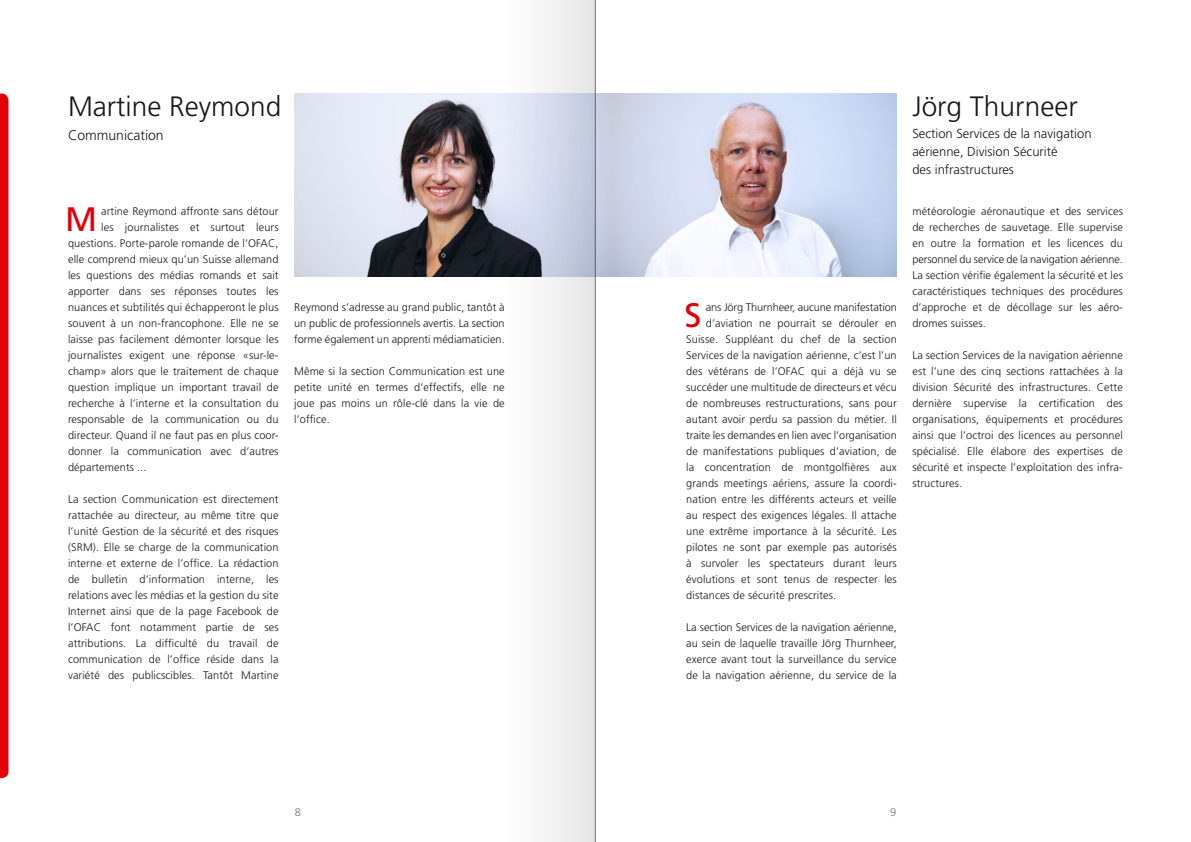
<style>
.page{position:relative;width:1191px;height:842px;background:#fff}
.page>*{position:absolute;margin:0;border:0;box-sizing:border-box;transform-origin:0 0}
.t1{font:33.9px "Frutiger";color:#e3000b}
.t2{font:300 28px "Frutiger";color:#181716}
.t3{font:300 14px "Frutiger";color:#181716}
.t4{font:300 13px/18px "Frutiger";color:#181716}
.t5{font:300 11px/16px "Frutiger";letter-spacing:.01em;color:#181716;text-align:justify}
.t6{font:300 11px "Frutiger";letter-spacing:-.01em;color:#181716}
.t7{font:300 11px "Frutiger";color:#6e6e6e}
</style>
<div class="page">
<svg style="left:0;top:94px;width:9px;height:684px;background:#e40e19"></svg>
<img style="left:294px;top:94px;width:602px;height:182px">
<svg style="left:504px;top:0;width:91px;height:842px"></svg>
<hr style="left:595px;top:0;width:1px;height:842px;background:#181716">
<h2 class="t2" style="left:68px;top:91px;width:215px">Martine Reymond</h2>
<p class="t3" style="left:68px;top:127px;width:97px">Communication</p>
<h1 class="t1" style="left:65px;top:200px;width:34px">M</h1>
<p class="t5" style="left:101px;top:203px;width:179px">artine Reymond affronte sans détour</p>
<p class="t5" style="left:101px;top:219px;width:179px">les journalistes et surtout leurs</p>
<p class="t5" style="left:68px;top:235px;width:212px">questions. Porte-parole romande de l’OFAC,</p>
<p class="t5" style="left:68px;top:251px;width:212px">elle comprend mieux qu’un Suisse allemand</p>
<p class="t5" style="left:68px;top:268px;width:212px">les questions des médias romands et sait</p>
<p class="t5" style="left:68px;top:284px;width:212px">apporter dans ses réponses toutes les</p>
<p class="t5" style="left:68px;top:300px;width:212px">nuances et subtilités qui échapperont le plus</p>
<p class="t5" style="left:68px;top:316px;width:212px">souvent à un non-francophone. Elle ne se</p>
<p class="t5" style="left:68px;top:332px;width:212px">laisse pas facilement démonter lorsque les</p>
<p class="t5" style="left:68px;top:348px;width:212px">journalistes exigent une réponse «sur-le-</p>
<p class="t5" style="left:68px;top:364px;width:212px">champ» alors que le traitement de chaque</p>
<p class="t5" style="left:68px;top:380px;width:212px">question implique un important travail de</p>
<p class="t5" style="left:68px;top:396px;width:212px">recherche à l’interne et la consultation du</p>
<p class="t5" style="left:68px;top:412px;width:212px">responsable de la communication ou du</p>
<p class="t5" style="left:68px;top:428px;width:212px">directeur. Quand il ne faut pas en plus coor-</p>
<p class="t5" style="left:68px;top:444px;width:212px">donner la communication avec d’autres</p>
<p class="t5" style="left:68px;top:460px;width:80px">départements ...</p>
<p class="t5" style="left:68px;top:492px;width:212px">La section Communication est directement rattachée au directeur, au même titre que l’unité Gestion de la sécurité et des risques (SRM). Elle se charge de la communication interne et externe de l’office. La rédaction de bulletin d’information interne, les relations avec les médias et la gestion du site Internet ainsi que de la page Facebook de l’OFAC font notamment partie de ses attributions. La difficulté du travail de communication de l’office réside dans la variété des publicscibles. Tantôt Martine</p>
<p class="t5" style="left:294px;top:299px;width:212px">Reymond s’adresse au grand public, tantôt à un public de professionnels avertis. La section forme également un apprenti médiamaticien.</p>
<p class="t5" style="left:294px;top:363px;width:212px">Même si la section Communication est une petite unité en termes d’effectifs, elle ne joue pas moins un rôle-clé dans la vie de l’office.</p>
<h1 class="t1" style="left:684px;top:295px;width:18px">S</h1>
<p class="t6" style="left:706px;top:301px;width:192px">ans Jörg Thurnheer, aucune mani fest ation</p>
<p class="t5" style="left:706px;top:315px;width:192px">d’aviation ne pourrait se dérouler en</p>
<p class="t5" style="left:686px;top:331px;width:212px">Suisse. Suppléant du chef de la section</p>
<p class="t5" style="left:686px;top:347px;width:212px">Services de la navigation aérienne, c’est l’un</p>
<p class="t5" style="left:686px;top:363px;width:212px">des vétérans de l’OFAC qui a déjà vu se</p>
<p class="t5" style="left:686px;top:379px;width:212px">succéder une multitude de directeurs et vécu</p>
<p class="t5" style="left:686px;top:395px;width:212px">de nombreuses restructurations, sans pour</p>
<p class="t5" style="left:686px;top:411px;width:212px">autant avoir perdu sa passion du métier. Il</p>
<p class="t5" style="left:686px;top:427px;width:212px">traite les demandes en lien avec l’organisa tion</p>
<p class="t5" style="left:686px;top:443px;width:212px">de manifestations publiques d’aviation, de</p>
<p class="t5" style="left:686px;top:459px;width:212px">la concentration de montgolfières aux</p>
<p class="t5" style="left:686px;top:475px;width:212px">grands meetings aériens, assure la coordi-</p>
<p class="t5" style="left:686px;top:491px;width:212px">nation entre les différents acteurs et veille</p>
<p class="t5" style="left:686px;top:507px;width:212px">au respect des exi gences légales. Il attache</p>
<p class="t5" style="left:686px;top:523px;width:212px">une extrême importance à la sécurité. Les</p>
<p class="t5" style="left:686px;top:539px;width:212px">pilotes ne sont par exemple pas autorisés</p>
<p class="t5" style="left:686px;top:555px;width:212px">à survoler les spectateurs durant leurs</p>
<p class="t5" style="left:686px;top:571px;width:212px">évolutions et sont tenus de respecter les</p>
<p class="t5" style="left:686px;top:587px;width:151px">distances de sécurité prescrites.</p>
<p class="t5" style="left:686px;top:619px;width:212px">La section Services de la navigation aérienne, au sein de laquelle travaille Jörg Thurnheer, exerce avant tout la surveillance du service de la navigation aérienne, du service de la</p>
<h2 class="t2" style="left:912px;top:91px;width:167px">Jörg Thurneer</h2>
<p class="t4" style="left:912px;top:124px;width:181px">Section Services de la navigation aérienne, Division Sécurité<br>des infrastructures</p>
<p class="t5" style="left:912px;top:204px;width:212px">météorologie aéronautique et des services de recherches de sauvetage. Elle supervise en outre la formation et les licences du personnel du service de la navigation aéri enne.<br>La section vérifie également la sécurité et les caractéristiques techniques des procédures d’approche et de décollage sur les aéro&shy;dromes suisses.</p>
<p class="t5" style="left:912px;top:348px;width:212px">La section Services de la navigation aérienne est l’une des cinq sections rattachées à la division Sécurité des infrastructures. Cette dernière supervise la certification des organisations, équipements et procédures ainsi que l’octroi des licences au personnel spécialisé. Elle élabore des expertises de sécurité et inspecte l’exploitation des infra&shy;structures.</p>
<p class="t7" style="left:295px;top:806px;width:8px">8</p>
<p class="t7" style="left:890px;top:806px;width:8px">9</p>
</div>
